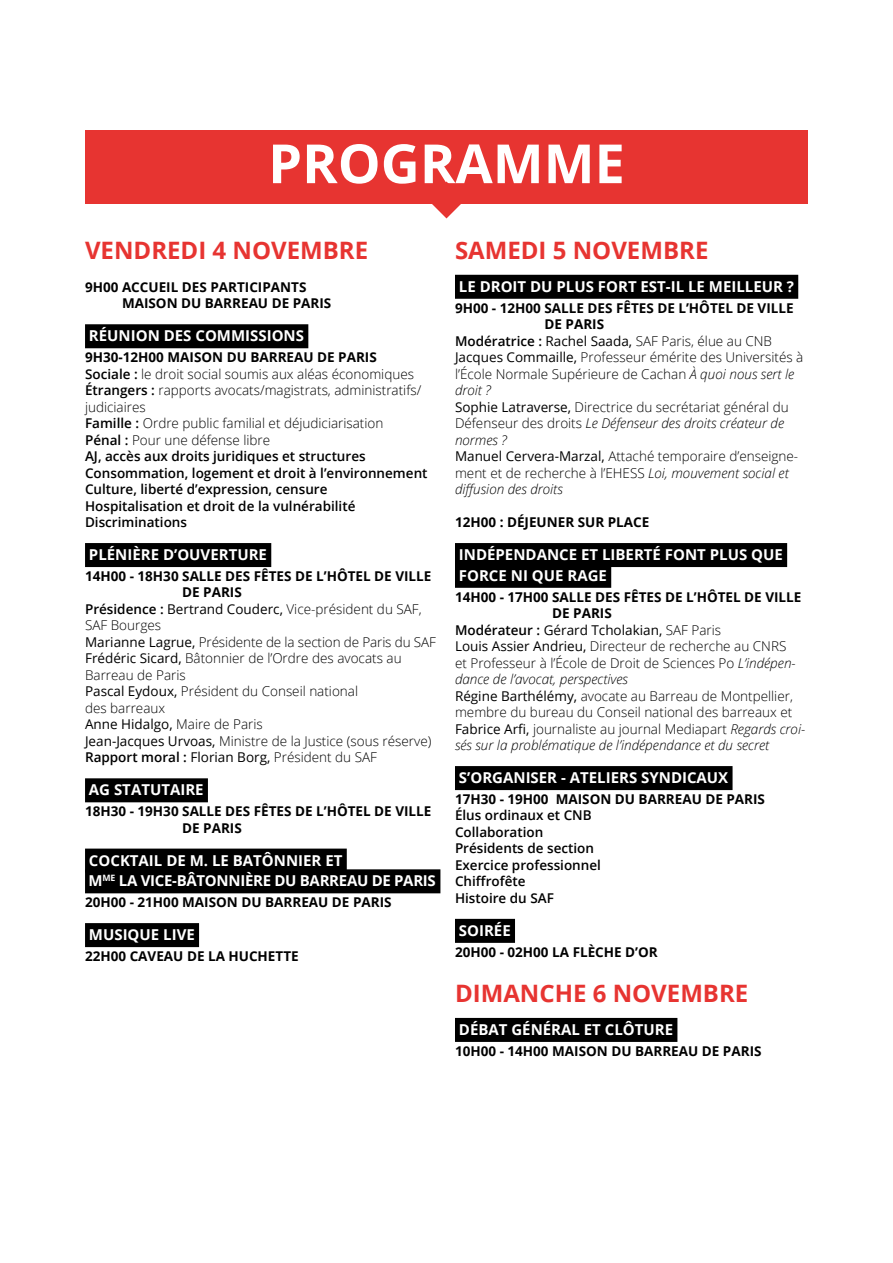
<style>
.page{position:relative;width:893px;height:1263px;background:#fff}
.page>*{position:absolute;margin:0;border:0;box-sizing:border-box;transform-origin:0 0}
.t1{font:700 54px "Open Sans";color:#fff}
.t2{font:700 24px "Open Sans";color:#e73431}
.t3{font:700 15px/20.7px "Open Sans";color:#fff}
.t4{font:700 15px/20.7px "Open Sans";letter-spacing:-.02em;color:#fff}
.t5{font:300 13.5px "Open Sans";color:#000}
.t6{font:600 13.5px/16.5px "Open Sans";color:#000}
.t7{font:700 13.5px/16.5px "Open Sans";color:#000}
.t8{font:italic 300 13.5px "Open Sans";color:#000}
.t9{font:13.5px "Open Sans";color:#000}
.s1{font-weight:700}
.s2{font-weight:300}
.s3{font-weight:600}
.s4{font-weight:400}
.s5{font-style:italic}
.s6{font-style:normal}
</style>
<div class="page">
<div style="left:85px;top:324px;width:223px;height:24px;background:#000"></div>
<div style="left:85px;top:543px;width:186px;height:24px;background:#000"></div>
<div style="left:85px;top:778px;width:123px;height:24px;background:#000"></div>
<div style="left:85px;top:848px;width:262px;height:24px;background:#000"></div>
<div style="left:85px;top:869px;width:355px;height:24px;background:#000"></div>
<div style="left:85px;top:923px;width:114px;height:24px;background:#000"></div>
<div style="left:455px;top:275px;width:343px;height:24px;background:#000"></div>
<div style="left:455px;top:543px;width:332px;height:24px;background:#000"></div>
<div style="left:455px;top:564px;width:156px;height:24px;background:#000"></div>
<div style="left:455px;top:766px;width:277px;height:24px;background:#000"></div>
<div style="left:455px;top:919px;width:60px;height:24px;background:#000"></div>
<div style="left:455px;top:1018px;width:222px;height:24px;background:#000"></div>
<div style="left:86px;top:130px;width:722px;height:73px;background:#e73431"></div>
<svg style="left:428px;top:203px;width:37px;height:15px"></svg>
<h1 class="t1" style="left:268px;top:125px;width:358px">PROGRAMME</h1>
<h2 class="t2" style="left:85px;top:233px;width:285px">VENDREDI 4 NOVEMBRE</h2>
<p class="t7" style="left:122px;top:278px;width:211px;text-indent:-37px">9H00 ACCUEIL DES PARTICIPANTS<br>MAISON DU BARREAU DE PARIS</p>
<p class="t3" style="left:89px;top:325px;width:217px">RÉUNION DES COMMISSIONS</p>
<p class="t6" style="left:85px;top:349px;width:344px"><span class="s1">9H30-12H00 MAISON DU BARREAU DE PARIS<br></span>Sociale : <span class="s2">le droit social soumis aux aléas économiques </span>Étrangers : <span class="s2">rapports avocats/magistrats, administratifs/ judiciaires<br></span>Famille : <span class="s2">Ordre public familial et déjudiciarisation<br></span>Pénal : <span class="s2">Pour une défense libre<br></span>AJ, accès aux droits juridiques et structures Consommation, logement et droit à l’environnement Culture, liberté d’expression, censure Hospitalisation et droit de la vulnérabilité Discriminations</p>
<p class="t3" style="left:89px;top:544px;width:180px">PLÉNIÈRE D’OUVERTURE</p>
<p class="t7" style="left:85px;top:567px;width:348px">14H00 - 18H30 SALLE DES FÊTES DE L’HÔTEL DE VILLE</p>
<p class="t7" style="left:182px;top:584px;width:61px">DE PARIS</p>
<p class="t5" style="left:85px;top:600px;width:338px"><span class="s3">Présidence :</span> <span class="s4">Bertrand Couderc,</span> Vice-président du SAF,</p>
<p class="t5" style="left:85px;top:616px;width:78px">SAF Bourges</p>
<p class="t5" style="left:85px;top:633px;width:352px"><span class="s4">Marianne Lagrue,</span> Présidente de la section de Paris du SAF</p>
<p class="t5" style="left:85px;top:649px;width:318px"><span class="s4">Frédéric Sicard,</span> Bâtonnier de l’Ordre des avocats au</p>
<p class="t5" style="left:85px;top:666px;width:102px">Barreau de Paris</p>
<p class="t5" style="left:85px;top:682px;width:275px"><span class="s4">Pascal Eydoux,</span> Président du Conseil national</p>
<p class="t5" style="left:85px;top:699px;width:82px">des barreaux</p>
<p class="t9" style="left:85px;top:715px;width:179px">Anne Hidalgo, <span class="s2">Maire de Paris</span></p>
<p class="t5" style="left:85px;top:732px;width:348px"><span class="s4">Jean-Jacques Urvoas,</span> Ministre de la Justice (sous réserve)</p>
<p class="t5" style="left:85px;top:748px;width:293px"><span class="s3">Rapport moral :</span> <span class="s4">Florian Borg,</span> Président du SAF</p>
<p class="t3" style="left:89px;top:779px;width:116px">AG STATUTAIRE</p>
<p class="t7" style="left:182px;top:803px;width:251px;text-indent:-97px">18H30 - 19H30 SALLE DES FÊTES DE L’HÔTEL DE VILLE<br>DE PARIS</p>
<p class="t4" style="left:89px;top:849px;width:349px">COCKTAIL DE M. LE BATÔNNIER ET<br>M<sup>ME</sup> LA VICE-BÂTONNIÈRE DU BARREAU DE PARIS</p>
<p class="t7" style="left:85px;top:894px;width:308px">20H00 - 21H00 MAISON DU BARREAU DE PARIS</p>
<p class="t3" style="left:89px;top:924px;width:107px">MUSIQUE LIVE</p>
<p class="t7" style="left:85px;top:947px;width:215px">22H00 CAVEAU DE LA HUCHETTE</p>
<h2 class="t2" style="left:455px;top:233px;width:255px">SAMEDI 5 NOVEMBRE</h2>
<p class="t3" style="left:459px;top:276px;width:337px">LE DROIT DU PLUS FORT EST-IL LE MEILLEUR ?</p>
<p class="t7" style="left:455px;top:299px;width:340px">9H00 - 12H00 SALLE DES FÊTES DE L’HÔTEL DE VILLE</p>
<p class="t7" style="left:544px;top:316px;width:61px">DE PARIS</p>
<p class="t5" style="left:455px;top:331px;width:319px"><span class="s3">Modératrice :</span> <span class="s4">Rachel Saada,</span> SAF Paris, élue au CNB</p>
<p class="t5" style="left:455px;top:348px;width:350px"><span class="s4">Jacques Commaille,</span> Professeur émérite des Universités à</p>
<p class="t5" style="left:455px;top:364px;width:341px">l’École Normale Supérieure de Cachan <span class="s5">À quoi nous sert le</span></p>
<p class="t8" style="left:455px;top:381px;width:37px">droit ?</p>
<p class="t5" style="left:455px;top:397px;width:335px"><span class="s4">Sophie Latraverse,</span> Directrice du secrétariat général du</p>
<p class="t8" style="left:455px;top:414px;width:331px"><span class="s6">Défenseur des droits</span> Le Défenseur des droits créateur de</p>
<p class="t8" style="left:455px;top:430px;width:53px">normes ?</p>
<p class="t5" style="left:455px;top:447px;width:345px"><span class="s4">Manuel Cervera-Marzal,</span> Attaché temporaire d’enseigne-</p>
<p class="t5" style="left:455px;top:463px;width:335px">ment et de recherche à l’EHESS <span class="s5">Loi, mouvement social et</span></p>
<p class="t8" style="left:455px;top:480px;width:109px">diffusion des droits</p>
<p class="t7" style="left:455px;top:513px;width:196px">12H00 : DÉJEUNER SUR PLACE</p>
<p class="t3" style="left:459px;top:544px;width:325px">INDÉPENDANCE ET LIBERTÉ FONT PLUS QUE<br>FORCE NI QUE RAGE</p>
<p class="t7" style="left:455px;top:588px;width:348px">14H00 - 17H00 SALLE DES FÊTES DE L’HÔTEL DE VILLE</p>
<p class="t7" style="left:552px;top:605px;width:61px">DE PARIS</p>
<p class="t9" style="left:455px;top:620px;width:268px"><span class="s3">Modérateur :</span> Gérard Tcholakian, <span class="s2">SAF Paris</span></p>
<p class="t5" style="left:455px;top:637px;width:333px"><span class="s4">Louis Assier Andrieu,</span> Directeur de recherche au CNRS</p>
<p class="t5" style="left:455px;top:653px;width:342px">et Professeur à l’École de Droit de Sciences Po <span class="s5">L’indépen-</span></p>
<p class="t8" style="left:455px;top:670px;width:175px">dance de l’avocat, perspectives</p>
<p class="t5" style="left:455px;top:686px;width:339px"><span class="s4">Régine Barthélémy,</span> avocate au Barreau de Montpellier,</p>
<p class="t5" style="left:455px;top:703px;width:339px">membre du bureau du Conseil national des barreaux et</p>
<p class="t5" style="left:455px;top:719px;width:352px"><span class="s4">Fabrice Arfi,</span> journaliste au journal Mediapart <span class="s5">Regards croi-</span></p>
<p class="t8" style="left:455px;top:736px;width:316px">sés sur la problématique de l’indépendance et du secret</p>
<p class="t3" style="left:459px;top:767px;width:271px">S’ORGANISER - ATELIERS SYNDICAUX</p>
<p class="t7" style="left:455px;top:790px;width:312px">17H30 - 19H00 MAISON DU BARREAU DE PARIS</p>
<p class="t6" style="left:455px;top:807px;width:147px">Élus ordinaux et CNB<br>Collaboration<br>Présidents de section<br>Exercice professionnel<br>Chiffrofête<br>Histoire du SAF</p>
<p class="t3" style="left:459px;top:920px;width:53px">SOIRÉE</p>
<p class="t7" style="left:455px;top:943px;width:204px">20H00 - 02H00 LA FLÈCHE D’OR</p>
<h2 class="t2" style="left:455px;top:976px;width:295px">DIMANCHE 6 NOVEMBRE</h2>
<p class="t3" style="left:459px;top:1019px;width:216px">DÉBAT GÉNÉRAL ET CLÔTURE</p>
<p class="t7" style="left:455px;top:1042px;width:308px">10H00 - 14H00 MAISON DU BARREAU DE PARIS</p>
</div>
